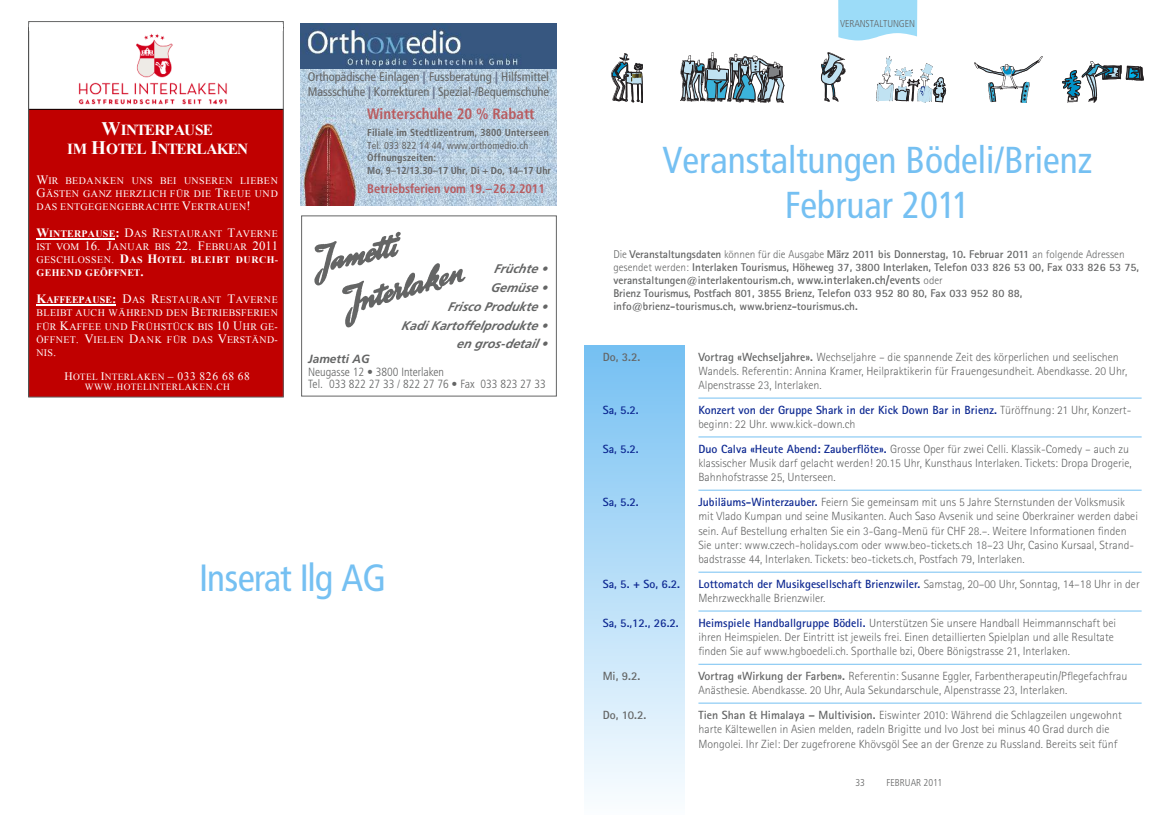
<style>
.page{position:relative;width:1170px;height:815px;background:#fff}
.page>*{position:absolute;margin:0;border:0;box-sizing:border-box;transform-origin:0 0}
.t1{font:condensed 37.5px/45px "Frutiger LT Std";color:#75c0f2;text-align:center}
.t2{font:37.5px "Frutiger Condensed BQ";color:#75c0f2}
.t3{font:700 15.25px/18.6px "Times New Roman";letter-spacing:-.04em;color:#fff;text-align:center}
.t4{font:700 condensed 15px "Frutiger LT Std";color:#b95b5f}
.t5{font:condensed 12.5px/15px "Frutiger LT Std";letter-spacing:-.005em;color:#646565}
.t6{font:italic 700 12.5px/18.8px "Frutiger";color:#646565;text-align:right}
.t7{font:700 condensed 12.5px "Frutiger LT Std";letter-spacing:-.005em;color:#b95b5f}
.t8{font:300 11.88px/14.4px "Rotis Sans Serif";color:#646565}
.t9{font:300 condensed 11.88px/12.5px "Frutiger";color:#646565}
.t10{font:700 11.88px "Rotis Sans Serif";color:#0e2992}
.t11{font:700 11.88px "Rotis Sans Serif";color:#646565}
.t12{font:italic 700 11.88px "Frutiger";color:#646565}
.t13{font:11.5px "Times New Roman";letter-spacing:.055em;color:#fff}
.t14{font:700 11.25px/13.1px "Rotis Sans Serif";color:#646565}
.t15{font:10px/13.1px "Times New Roman";letter-spacing:.03em;color:#fff;text-align:justify}
.t16{font:700 condensed 10px/12.5px "Frutiger LT Std";letter-spacing:.02em;color:#646565}
.t17{font:condensed 10px "Frutiger LT Std";letter-spacing:.02em;color:#646565}
.t18{font:300 condensed 10px "Frutiger LT Std";letter-spacing:-.01em;color:#646565}
.t19{font:9.38px "Times New Roman";letter-spacing:.045em;color:#fff}
.s1{font-size:19.12px}
.s2{font-size:12.75px}
.s3{font-weight:700;font-size:12.75px}
.s4{font-weight:700}
.s5{font-size:9.38px}
.s6{font-size:11.5px}
.s7{font-family:"Frutiger LT";font-weight:900;font-stretch:normal;color:#707c95}
.s8{font-weight:300}
.s9{font-size:11.88px}
.s10{font-weight:700;color:#0e2992}
</style>
<div class="page">
<div style="left:30px;top:110px;width:251px;height:285px;background:#c00000"></div>
<hr style="left:37px;top:238px;width:78px;height:2px;background:#fff">
<hr style="left:37px;top:304px;width:79px;height:2px;background:#fff">
<svg style="left:30px;top:108px;width:251px;height:2px"></svg>
<img style="left:78px;top:33px;width:149px;height:72px">
<div style="left:28px;top:21px;width:255px;height:376px;border:1px solid #646565"></div>
<div style="left:29px;top:24px;width:254px;height:7px;background:#fff"></div>
<img style="left:314px;top:231px;width:152px;height:97px">
<img style="left:301px;top:68px;width:255px;height:137px">
<img style="left:301px;top:24px;width:255px;height:44px">
<div style="left:585px;top:345px;width:99px;height:470px;background:linear-gradient(to bottom,#75c0f2,#fbfdff)"></div>
<svg style="left:612px;top:53px;width:31px;height:50px"></svg>
<svg style="left:821px;top:53px;width:24px;height:48px"></svg>
<svg style="left:876px;top:57px;width:70px;height:46px"></svg>
<svg style="left:974px;top:56px;width:67px;height:47px"></svg>
<svg style="left:1062px;top:61px;width:81px;height:41px"></svg>
<svg style="left:680px;top:53px;width:104px;height:50px"></svg>
<hr style="left:698px;top:398px;width:443px;height:1px;background:#75c0f2">
<hr style="left:698px;top:437px;width:443px;height:1px;background:#75c0f2">
<hr style="left:698px;top:490px;width:443px;height:1px;background:#75c0f2">
<hr style="left:698px;top:572px;width:443px;height:1px;background:#75c0f2">
<hr style="left:698px;top:611px;width:443px;height:1px;background:#75c0f2">
<hr style="left:698px;top:664px;width:443px;height:1px;background:#75c0f2">
<hr style="left:698px;top:703px;width:443px;height:1px;background:#75c0f2">
<svg style="left:838px;top:0;width:78px;height:41px;background:#a6dff8"></svg>
<p class="t3" style="left:67px;top:121px;width:182px"><span class="s1">W</span>INTERPAUSE<br>IM <span class="s1">H</span>OTEL <span class="s1">I</span>NTERLAKEN</p>
<p class="t15" style="left:37px;top:174px;width:243px"><span class="s2">W</span>IR BEDANKEN UNS BEI UNSEREN LIEBEN <span class="s2">G</span>ÄSTEN GANZ HERZLICH FÜR DIE <span class="s2">T</span>REUE UND DAS ENTGEGENGEBRACHTE <span class="s2">V</span>ERTRAUEN<span class="s2">!</span></p>
<p class="t15" style="left:37px;top:227px;width:243px"><span class="s3">W</span><span class="s4">INTERPAUSE</span><span class="s3">:</span> <span class="s2">D</span>AS <span class="s2">R</span>ESTAURANT <span class="s2">T</span>AVERNE IST VOM <span class="s2">16. J</span>ANUAR BIS <span class="s2">22. F</span>EBRUAR <span class="s2">2011<br></span>GESCHLOSSEN<span class="s2">.</span> <span class="s3">D</span><span class="s4">AS</span> <span class="s3">H</span><span class="s4">OTEL BLEIBT DURCH-GEHEND GEÖFFNET</span><span class="s3">.</span></p>
<p class="t15" style="left:37px;top:293px;width:243px"><span class="s3">K</span><span class="s4">AFFEEPAUSE</span><span class="s3">:</span> <span class="s2">D</span>AS <span class="s2">R</span>ESTAURANT <span class="s2">T</span>AVERNE BLEIBT AUCH WÄHREND DEN <span class="s2">B</span>ETRIEBSFERIEN FÜR <span class="s2">K</span>AFFEE UND <span class="s2">F</span>RÜHSTÜCK BIS <span class="s2">10 U</span>HR GE-ÖFFNET<span class="s2">. V</span>IELEN <span class="s2">D</span>ANK FÜR DAS <span class="s2">V</span>ERSTÄND-NIS<span class="s2">.</span></p>
<p class="t13" style="left:65px;top:370px;width:187px">H<span class="s5">OTEL</span> I<span class="s5">NTERLAKEN</span> – 033 826 68 68</p>
<p class="t19" style="left:85px;top:382px;width:147px">WWW<span class="s6">.</span>HOTELINTERLAKEN<span class="s6">.</span>CH</p>
<p class="t5" style="left:308px;top:70px;width:242px">Orthopädische Einlagen <span class="s7">|</span> Fussberatung <span class="s7">|</span> Hilfsmittel<br>Massschuhe <span class="s7">|</span> Korrekturen <span class="s7">|</span> Spezial-/Bequemschuhe</p>
<p class="t4" style="left:367px;top:107px;width:169px">Winterschuhe 20 % Rabatt</p>
<p class="t16" style="left:367px;top:127px;width:183px">Filiale im Stedtlizentrum, 3800 Unterseen</p>
<p class="t17" style="left:367px;top:141px;width:163px">Tel. 033 822 14 44, www.orthomedio.ch</p>
<p class="t16" style="left:367px;top:152px;width:185px">Öffnungszeiten:<br>Mo, 9–12/13.30–17 Uhr, Di + Do, 14–17 Uhr</p>
<p class="t7" style="left:367px;top:184px;width:179px">Betriebsferien vom 19.–26.2.2011</p>
<p class="t6" style="left:401px;top:261px;width:150px">Früchte•<br>Gemüse •<br>FriscoProdukte•<br>Kadi Kartoffelprodukte• engros-detail •</p>
<p class="t12" style="left:308px;top:354px;width:63px">Jametti AG</p>
<p class="t9" style="left:308px;top:366px;width:239px">Neugasse 12 • 3800 Interlaken<br>Tel. 033 822 27 33 / 822 27 76 • Fax 033 823 27 33</p>
<h1 class="t2" style="left:200px;top:556px;width:187px">Inserat Ilg AG</h1>
<p class="t18" style="left:840px;top:19px;width:76px">VERANSTALTUNGEN</p>
<h1 class="t1" style="left:662px;top:141px;width:431px">Veranstaltungen Bödeli/Brienz<br>Februar 2011</h1>
<p class="t14" style="left:613px;top:248px;width:527px"><span class="s8">Die</span> Veranstaltungsdaten <span class="s8">können für die Ausgabe</span> März 2011 bis Donnerstag, 10. Februar 2011 <span class="s8">an folgende Adressen gesendet werden:</span> Interlaken Tourismus, Höheweg 37, 3800 Interlaken, Telefon 033 826 53 00, Fax 033 826 53 75, veranstaltungen@interlakentourism.ch, <span class="s9">www.interlaken.ch/events</span> <span class="s8">oder<br></span>Brienz Tourismus, Postfach 801, 3855 Brienz, Telefon 033 952 80 80, Fax 033 952 80 88, info@brienz-tourismus.ch, www.brienz-tourismus.ch.</p>
<p class="t11" style="left:602px;top:352px;width:39px">Do, 3.2.</p>
<p class="t8" style="left:698px;top:350px;width:430px"><span class="s4">Vortrag «Wechseljahre».</span> Wechseljahre – die spannende Zeit des körperlichen und seelischen<br>Wandels. Referentin: Annina Kramer, Heilpraktikerin für Frauengesundheit. Abendkasse. 20 Uhr,<br>Alpenstrasse 23, Interlaken.</p>
<p class="t10" style="left:602px;top:406px;width:38px">Sa, 5.2.</p>
<p class="t8" style="left:698px;top:404px;width:434px"><span class="s10">Konzert von der Gruppe Shark in der Kick Down Bar in Brienz.</span> Türöffnung: 21 Uhr, Konzert&shy;beginn: 22 Uhr. www.kick-down.ch</p>
<p class="t10" style="left:602px;top:444px;width:38px">Sa, 5.2.</p>
<p class="t8" style="left:698px;top:443px;width:435px"><span class="s10">Duo Calva «Heute Abend: Zauberflöte».</span> Grosse Oper für zwei Celli. Klassik-Comedy – auch zu klassischer Musik darf gelacht werden! 20.15 Uhr, Kunsthaus Interlaken. Tickets: Dropa Drogerie,<br>Bahnhofstrasse 25, Unterseen.</p>
<p class="t10" style="left:602px;top:498px;width:38px">Sa, 5.2.</p>
<p class="t8" style="left:698px;top:496px;width:441px"><span class="s10">Jubiläums-Winterzauber.</span> Feiern Sie gemeinsam mit uns 5 Jahre Sternstunden der Volksmusik mit Vlado Kumpan und seine Musikanten. Auch Saso Avsenik und seine Oberkrainer werden dabei sein. Auf Bestellung erhalten Sie ein 3-Gang-Menü für CHF 28.–. Weitere Informationen finden Sie unter: www.czech-holidays.com oder www.beo-tickets.ch 18–23 Uhr, Casino Kursaal, Strand&shy;badstrasse 44, Interlaken. Tickets: beo-tickets.ch, Postfach 79, Interlaken.</p>
<p class="t10" style="left:602px;top:580px;width:79px">Sa, 5. + So, 6.2.</p>
<p class="t8" style="left:698px;top:578px;width:443px"><span class="s10">Lottomatch der Musikgesellschaft Brienzwiler.</span> Samstag, 20–00 Uhr, Sonntag, 14–18 Uhr in der<br>Mehrzweckhalle Brienzwiler.</p>
<p class="t10" style="left:602px;top:618px;width:78px">Sa, 5.,12., 26.2.</p>
<p class="t8" style="left:698px;top:617px;width:419px"><span class="s10">Heimspiele Handballgruppe Bödeli.</span> Unterstützen Sie unsere Handball Heimmannschaft bei ihren Heimspielen. Der Eintritt ist jeweils frei. Einen detaillierten Spielplan und alle Resultate finden Sie auf www.hgboedeli.ch. Sporthalle bzi, Obere Bönigstrasse 21, Interlaken.</p>
<p class="t11" style="left:602px;top:672px;width:39px">Mi, 9.2.</p>
<p class="t8" style="left:698px;top:670px;width:430px"><span class="s4">Vortrag «Wirkung der Farben».</span> Referentin: Susanne Eggler, Farbentherapeutin/Pflegefachfrau<br>Anästhesie. Abendkasse. 20 Uhr, Aula Sekundarschule, Alpenstrasse 23, Interlaken.</p>
<p class="t11" style="left:602px;top:711px;width:45px">Do, 10.2.</p>
<p class="t8" style="left:698px;top:709px;width:425px"><span class="s4">Tien Shan &amp; Himalaya – Multivision.</span> Eiswinter 2010: Während die Schlagzeilen ungewohnt harte Kältewellen in Asien melden, radeln Brigitte und Ivo Jost bei minus 40 Grad durch die<br>Mongolei. Ihr Ziel: Der zugefrorene Khövsgöl See an der Grenze zu Russland. Bereits seit fünf</p>
<p class="t18" style="left:855px;top:779px;width:11px">33</p>
<p class="t18" style="left:886px;top:779px;width:57px">FEBRUAR 2011</p>
</div>
